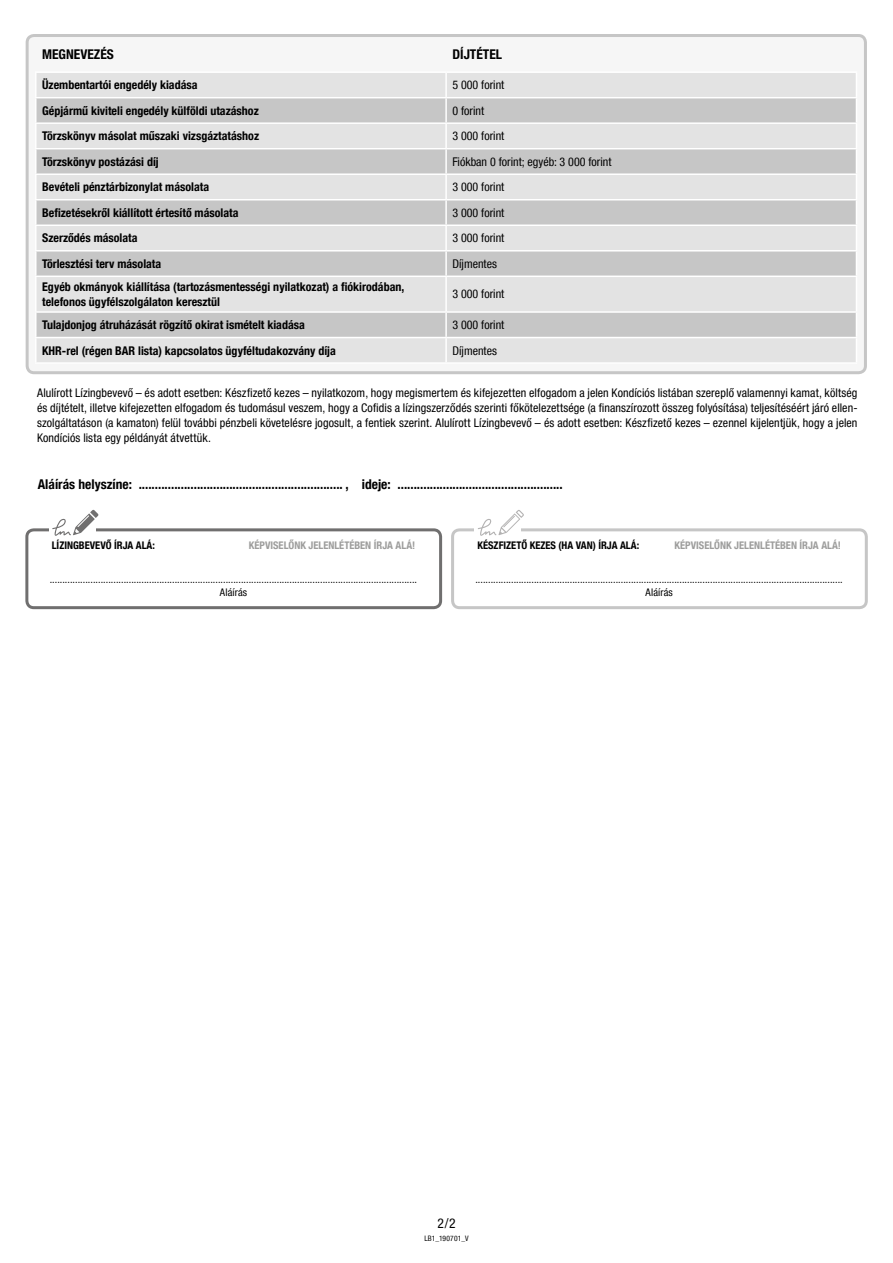
<style>
.page{position:relative;width:893px;height:1263px;background:#fff}
.page>*{position:absolute;margin:0;border:0;box-sizing:border-box;transform-origin:0 0}
.t1{font:700 condensed 13.5px "Helvetica Neue LT Com";color:#000}
.t2{font:700 condensed 13.5px "Helvetica Neue LT Pro";color:#000}
.t3{font:condensed 13.5px "Helvetica Neue LT Com";color:#000}
.t4{font:condensed 12px/15px "Helvetica Neue LT Pro";letter-spacing:.01em;color:#000;text-align:justify}
.t5{font:700 condensed 12px/14.4px "Helvetica Neue LT Com";color:#000}
.t6{font:condensed 12px "Helvetica Neue LT Com";color:#000}
.t7{font:condensed 10.5px/13.5px "Helvetica Neue LT Com";letter-spacing:.015em;color:#000;text-align:center}
.t8{font:700 condensed 10.5px "Helvetica Neue LT Com";color:#9d9d9c}
.t9{font:700 condensed 10.5px "Helvetica Neue LT Com";color:#000}
.t10{font:condensed 7.5px "Helvetica Neue LT Com";letter-spacing:.02em;color:#000}
</style>
<div class="page">
<div style="left:27px;top:36px;width:838px;height:337px;background:#f6f6f6;border-radius:7px"></div>
<div style="left:37px;top:73px;width:819px;height:289px;background:#e3e3e3"></div>
<svg style="left:37px;top:98px;width:819px;height:239px;background:#d4d4d4"></svg>
<hr style="left:35px;top:71px;width:411px;height:2px;background:#fff">
<hr style="left:35px;top:73px;width:2px;height:24px;background:#fff">
<hr style="left:446px;top:71px;width:411px;height:2px;background:#fff">
<hr style="left:445px;top:73px;width:2px;height:24px;background:#fff">
<hr style="left:35px;top:97px;width:411px;height:1px;background:#fff">
<hr style="left:35px;top:98px;width:2px;height:24px;background:#fff">
<hr style="left:446px;top:97px;width:411px;height:1px;background:#fff">
<hr style="left:445px;top:98px;width:2px;height:24px;background:#fff">
<hr style="left:35px;top:122px;width:411px;height:2px;background:#fff">
<hr style="left:35px;top:124px;width:2px;height:24px;background:#fff">
<hr style="left:446px;top:122px;width:411px;height:2px;background:#fff">
<hr style="left:445px;top:124px;width:2px;height:24px;background:#fff">
<hr style="left:35px;top:148px;width:411px;height:1px;background:#fff">
<hr style="left:35px;top:149px;width:2px;height:24px;background:#fff">
<hr style="left:446px;top:148px;width:411px;height:1px;background:#fff">
<hr style="left:445px;top:149px;width:2px;height:24px;background:#fff">
<hr style="left:35px;top:173px;width:411px;height:2px;background:#fff">
<hr style="left:35px;top:175px;width:2px;height:24px;background:#fff">
<hr style="left:446px;top:173px;width:411px;height:2px;background:#fff">
<hr style="left:445px;top:175px;width:2px;height:24px;background:#fff">
<hr style="left:35px;top:199px;width:411px;height:1px;background:#fff">
<hr style="left:35px;top:200px;width:2px;height:24px;background:#fff">
<hr style="left:446px;top:199px;width:411px;height:1px;background:#fff">
<hr style="left:445px;top:200px;width:2px;height:24px;background:#fff">
<hr style="left:35px;top:224px;width:411px;height:2px;background:#fff">
<hr style="left:35px;top:226px;width:2px;height:24px;background:#fff">
<hr style="left:446px;top:224px;width:411px;height:2px;background:#fff">
<hr style="left:445px;top:226px;width:2px;height:24px;background:#fff">
<hr style="left:35px;top:250px;width:411px;height:1px;background:#fff">
<hr style="left:35px;top:251px;width:2px;height:25px;background:#fff">
<hr style="left:446px;top:250px;width:411px;height:1px;background:#fff">
<hr style="left:445px;top:251px;width:2px;height:25px;background:#fff">
<hr style="left:35px;top:276px;width:411px;height:1px;background:#fff">
<hr style="left:35px;top:277px;width:2px;height:34px;background:#fff">
<hr style="left:446px;top:276px;width:411px;height:1px;background:#fff">
<hr style="left:445px;top:277px;width:2px;height:34px;background:#fff">
<hr style="left:856px;top:277px;width:1px;height:34px;background:#fff">
<hr style="left:35px;top:311px;width:411px;height:2px;background:#fff">
<hr style="left:35px;top:313px;width:2px;height:24px;background:#fff">
<hr style="left:446px;top:311px;width:411px;height:2px;background:#fff">
<hr style="left:445px;top:313px;width:2px;height:24px;background:#fff">
<hr style="left:35px;top:337px;width:411px;height:1px;background:#fff">
<hr style="left:35px;top:338px;width:2px;height:24px;background:#fff">
<hr style="left:446px;top:337px;width:411px;height:1px;background:#fff">
<hr style="left:445px;top:338px;width:2px;height:24px;background:#fff">
<hr style="left:35px;top:362px;width:411px;height:2px;background:#fff">
<hr style="left:446px;top:362px;width:411px;height:2px;background:#fff">
<div style="left:26px;top:34px;width:841px;height:340px;border:3px solid #c6c6c6;border-radius:7px"></div>
<div style="left:25px;top:528px;width:417px;height:81px;border:3px solid #706f6f;border-radius:7px"></div>
<div style="left:451px;top:528px;width:417px;height:81px;border:3px solid #c6c6c6;border-radius:7px"></div>
<div style="left:50px;top:523px;width:46px;height:14px;background:#fff"></div>
<svg style="left:52px;top:510px;width:47px;height:26px"></svg>
<div style="left:475px;top:523px;width:46px;height:14px;background:#fff"></div>
<svg style="left:478px;top:510px;width:46px;height:26px"></svg>
<p class="t2" style="left:42px;top:46px;width:73px">MEGNEVEZÉS</p>
<p class="t2" style="left:452px;top:46px;width:51px">DÍJTÉTEL</p>
<p class="t5" style="left:42px;top:78px;width:157px">Üzembentartói engedély kiadása</p>
<p class="t6" style="left:452px;top:78px;width:53px">5 000 forint</p>
<p class="t5" style="left:42px;top:103px;width:218px">Gépjármű kiviteli engedély külföldi utazáshoz</p>
<p class="t6" style="left:452px;top:103px;width:33px">0 forint</p>
<p class="t5" style="left:42px;top:129px;width:218px">Törzskönyv másolat műszaki vizsgáztatáshoz</p>
<p class="t6" style="left:452px;top:129px;width:53px">3 000 forint</p>
<p class="t5" style="left:42px;top:154px;width:118px">Törzskönyv postázási díj</p>
<p class="t6" style="left:452px;top:154px;width:161px">Fiókban 0 forint; egyéb: 3 000 forint</p>
<p class="t5" style="left:42px;top:180px;width:169px">Bevételi pénztárbizonylat másolata</p>
<p class="t6" style="left:452px;top:180px;width:53px">3 000 forint</p>
<p class="t5" style="left:42px;top:205px;width:198px">Befizetésekről kiállított értesítő másolata</p>
<p class="t6" style="left:452px;top:205px;width:53px">3 000 forint</p>
<p class="t5" style="left:42px;top:231px;width:97px">Szerződés másolata</p>
<p class="t6" style="left:452px;top:231px;width:53px">3 000 forint</p>
<p class="t5" style="left:42px;top:256px;width:121px">Törlesztési terv másolata</p>
<p class="t6" style="left:452px;top:256px;width:46px">Díjmentes</p>
<p class="t5" style="left:42px;top:280px;width:364px">Egyéb okmányok kiállítása (tartozásmentességi nyilatkozat) a fiókirodában, telefonos ügyfélszolgálaton keresztül</p>
<p class="t6" style="left:452px;top:287px;width:53px">3 000 forint</p>
<p class="t5" style="left:42px;top:318px;width:264px">Tulajdonjog átruházását rögzítő okirat ismételt kiadása</p>
<p class="t6" style="left:452px;top:318px;width:53px">3 000 forint</p>
<p class="t5" style="left:42px;top:343px;width:295px">KHR-rel (régen BAR lista) kapcsolatos ügyféltudakozvány díja</p>
<p class="t6" style="left:452px;top:343px;width:46px">Díjmentes</p>
<p class="t4" style="left:37px;top:385px;width:822px">Alulírott Lízingbevevő – és adott esetben: Készfizető kezes – nyilatkozom, hogy megismertem és kifejezetten elfogadom a jelen Kondíciós listában szereplő valamennyi kamat, költség és díjtételt, illetve kifejezetten elfogadom és tudomásul veszem, hogy a Cofidis a lízingszerződés szerinti főkötelezettsége (a finanszírozott összeg folyósítása) teljesítéséért járó ellen&shy;szolgáltatáson (a kamaton) felül további pénzbeli követelésre jogosult, a fentiek szerint. Alulírott Lízingbevevő – és adott esetben: Készfizető kezes – ezennel kijelentjük, hogy a jelen Kondíciós lista egy példányát átvettük.</p>
<p class="t1" style="left:38px;top:476px;width:526px">Aláírás helyszíne: ............................................................... , ideje: ...................................................</p>
<p class="t9" style="left:52px;top:539px;width:105px">LÍZINGBEVEVŐ ÍRJA ALÁ:</p>
<p class="t8" style="left:249px;top:539px;width:168px">KÉPVISELŐNK JELENLÉTÉBEN ÍRJA ALÁ!</p>
<p class="t7" style="left:50px;top:572px;width:369px">................................................................................................................................................<br>Aláírás</p>
<p class="t9" style="left:477px;top:539px;width:163px">KÉSZFIZETŐ KEZES (HA VAN) ÍRJA ALÁ:</p>
<p class="t8" style="left:675px;top:539px;width:168px">KÉPVISELŐNK JELENLÉTÉBEN ÍRJA ALÁ!</p>
<p class="t7" style="left:475px;top:572px;width:369px">................................................................................................................................................<br>Aláírás</p>
<p class="t3" style="left:437px;top:1215px;width:20px">2/2</p>
<p class="t10" style="left:424px;top:1233px;width:46px">LB1_190701_V</p>
</div>
